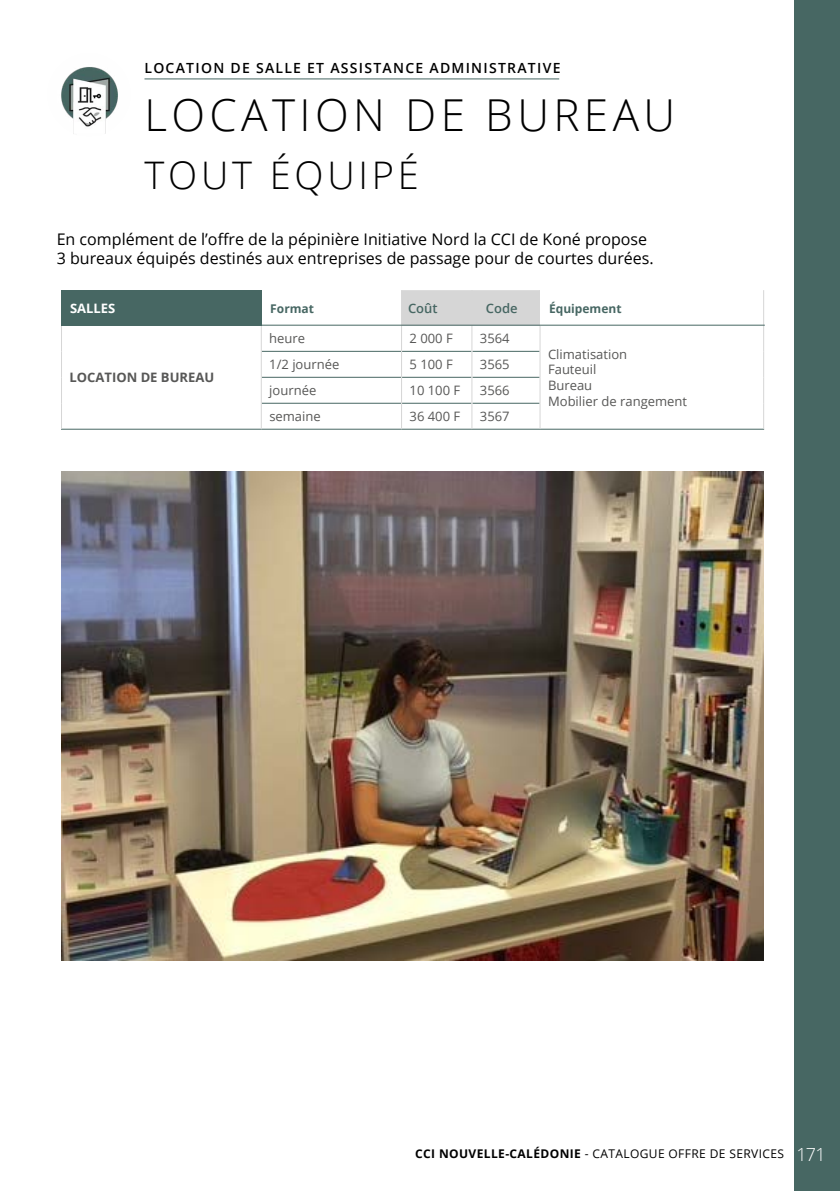
<style>
.page{position:relative;width:840px;height:1191px;background:#fff}
.page>*{position:absolute;margin:0;border:0;box-sizing:border-box;transform-origin:0 0}
.t1{font:300 44px "Open Sans";letter-spacing:.1em;color:#000}
.t2{font:300 38px "Open Sans";letter-spacing:.1em;color:#000}
.t3{font:16px/19.2px "Open Sans";color:#000}
.t4{font:600 14px "Open Sans";letter-spacing:.09em;color:#000}
.t5{font:13px/15.6px "Open Sans";color:#575756}
.t6{font:700 13px "Open Sans";color:#575756}
.t7{font:600 13px "Open Sans";color:#476763}
.t8{font:700 13px "Open Sans";color:#fff}
.t9{font:12px "Open Sans";letter-spacing:.03em;color:#000}
.t10{font:700 12px "Open Sans";color:#476763}
.s1{font-weight:700}
.s2{font-weight:300;font-size:18px;color:#fff}
</style>
<div class="page">
<div style="left:794px;top:0;width:45px;height:1191px;background:#476763"></div>
<img style="left:46px;top:52px;width:85px;height:85px;border-radius:43px">
<hr style="left:144px;top:79px;width:415px;height:1px;background:#466663">
<hr style="left:61px;top:429px;width:200px;height:1px;background:#476763">
<hr style="left:261px;top:429px;width:140px;height:1px;background:#476763">
<hr style="left:401px;top:429px;width:70px;height:1px;background:#476763">
<hr style="left:471px;top:429px;width:68px;height:1px;background:#476763">
<hr style="left:539px;top:429px;width:224px;height:1px;background:#476763">
<svg style="left:61px;top:326px;width:1px;height:103px"></svg>
<svg style="left:261px;top:290px;width:502px;height:139px"></svg>
<div style="left:61px;top:290px;width:201px;height:36px;background:#476763"></div>
<div style="left:262px;top:290px;width:90px;height:36px;background:#fff"></div>
<div style="left:540px;top:290px;width:91px;height:36px;background:#fff"></div>
<hr style="left:61px;top:325px;width:703px;height:1px;background:#476763">
<img style="left:61px;top:472px;width:702px;height:488px">
<p class="t4" style="left:144px;top:58px;width:417px">LOCATION DE SALLE ET ASSISTANCE ADMINISTRATIVE</p>
<h1 class="t1" style="left:144px;top:85px;width:532px">LOCATION DE BUREAU</h1>
<h2 class="t2" style="left:144px;top:149px;width:276px">TOUT ÉQUIPÉ</h2>
<p class="t3" style="left:57px;top:229px;width:598px">En complément de l’offre de la pépinière Initiative Nord la CCI de Koné propose<br>3 bureaux équipés destinés aux entreprises de passage pour de courtes durées.</p>
<p class="t8" style="left:70px;top:299px;width:47px">SALLES</p>
<p class="t10" style="left:270px;top:300px;width:45px">Format</p>
<p class="t7" style="left:408px;top:299px;width:31px">Coût</p>
<p class="t7" style="left:485px;top:299px;width:33px">Code</p>
<p class="t10" style="left:548px;top:300px;width:74px">Équipement</p>
<p class="t6" style="left:69px;top:368px;width:146px">LOCATION DE BUREAU</p>
<p class="t5" style="left:269px;top:330px;width:37px">heure</p>
<p class="t5" style="left:409px;top:330px;width:45px">2 000 F</p>
<p class="t5" style="left:479px;top:330px;width:31px">3564</p>
<p class="t5" style="left:269px;top:356px;width:72px">1/2 journée</p>
<p class="t5" style="left:409px;top:356px;width:45px">5 100 F</p>
<p class="t5" style="left:479px;top:356px;width:31px">3565</p>
<p class="t5" style="left:269px;top:382px;width:48px">journée</p>
<p class="t5" style="left:409px;top:382px;width:52px">10 100 F</p>
<p class="t5" style="left:479px;top:382px;width:31px">3566</p>
<p class="t5" style="left:269px;top:408px;width:53px">semaine</p>
<p class="t5" style="left:409px;top:408px;width:52px">36 400 F</p>
<p class="t5" style="left:479px;top:408px;width:31px">3567</p>
<p class="t5" style="left:547px;top:346px;width:140px">Climatisation<br>Fauteuil<br>Bureau<br>Mobilier de rangement</p>
<p class="t9" style="left:415px;top:1145px;width:411px"><span class="s1">CCI NOUVELLE-CALÉDONIE</span> - CATALOGUE OFFRE DE SERVICES <span class="s2">171</span></p>
</div>
